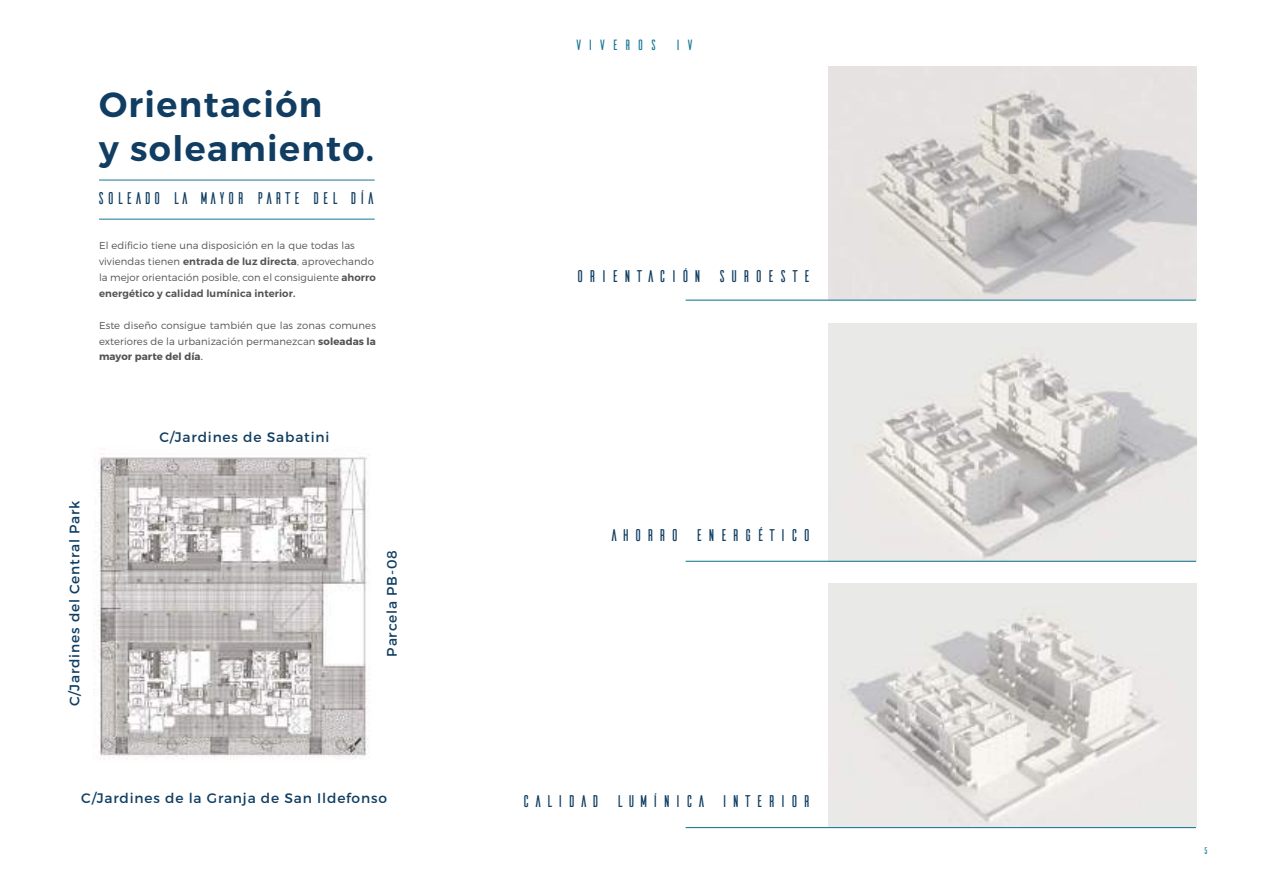
<style>
.page{position:relative;width:1263px;height:893px;background:#fff}
.page>*{position:absolute;margin:0;border:0;box-sizing:border-box;transform-origin:0 0}
.t1{font:600 34.95px/43.5px "Montserrat";letter-spacing:.04em;color:#103d61}
.t2{font:16.95px "Ailerons";letter-spacing:.12em;color:#103d61}
.t3{font:16.95px "Ailerons";letter-spacing:-.035em;color:#103d61}
.t4{font:14.85px "Ailerons";letter-spacing:.26em;color:#167596}
.t5{font:13.8px "Montserrat";letter-spacing:.06em;color:#103d61}
.t6{font:300 10.05px/15.9px "Montserrat";letter-spacing:.01em;color:#555254}
.t7{font:9.6px "Ailerons";color:#167596}
.s1{font-weight:600}
.s2{font-weight:700}
.s3{font-weight:400}
</style>
<div class="page">
<hr style="left:99px;top:180px;width:276px;height:1px;background:#167596">
<hr style="left:99px;top:219px;width:276px;height:1px;background:#167596">
<img style="left:828px;top:66px;width:368px;height:234px">
<img style="left:828px;top:583px;width:368px;height:244px">
<img style="left:828px;top:324px;width:368px;height:237px">
<hr style="left:686px;top:300px;width:510px;height:1px;background:#167596">
<hr style="left:686px;top:561px;width:510px;height:1px;background:#167596">
<hr style="left:686px;top:827px;width:510px;height:1px;background:#167596">
<img style="left:93px;top:449px;width:275px;height:310px">
<h1 class="t1" style="left:99px;top:83px;width:277px">Orientación<br>y soleamiento.</h1>
<h2 class="t3" style="left:96px;top:190px;width:281px">SOLEADO LA MAYOR PARTE DEL DÍA</h2>
<p class="t6" style="left:99px;top:237px;width:278px">El edificio tiene una disposición en la que todas las viviendas tienen <span class="s1">entrada de luz directa</span>, aprovechando la mejor orientación posible, con el consiguiente <span class="s1">ahorro energético y calidad lumínica interior.</span></p>
<p class="t6" style="left:99px;top:317px;width:278px;text-align:justify">Este diseño consigue también que las zonas comunes exteriores de la urbanización permanezcan <span class="s2">soleadas la mayor parte del día</span><span class="s3">.</span></p>
<h3 class="t5" style="left:66px;top:706px;width:207px;rotate:-90deg">C/Jardines del Central Park</h3>
<h3 class="t5" style="left:159px;top:429px;width:171px">C/Jardines de Sabatini</h3>
<h3 class="t5" style="left:383px;top:657px;width:108px;rotate:-90deg">Parcela PB-08</h3>
<h3 class="t5" style="left:81px;top:790px;width:307px">C/Jardines de la Granja de San Ildefonso</h3>
<h3 class="t4" style="left:574px;top:38px;width:122px">VIVEROS IV</h3>
<h2 class="t2" style="left:575px;top:268px;width:238px">ORIENTACIÓN SUROESTE</h2>
<h2 class="t2" style="left:609px;top:527px;width:204px">AHORRO ENERGÉTICO</h2>
<h2 class="t2" style="left:521px;top:793px;width:292px">CALIDAD LUMÍNICA INTERIOR</h2>
<p class="t7" style="left:1203px;top:846px;width:7px">5</p>
</div>
